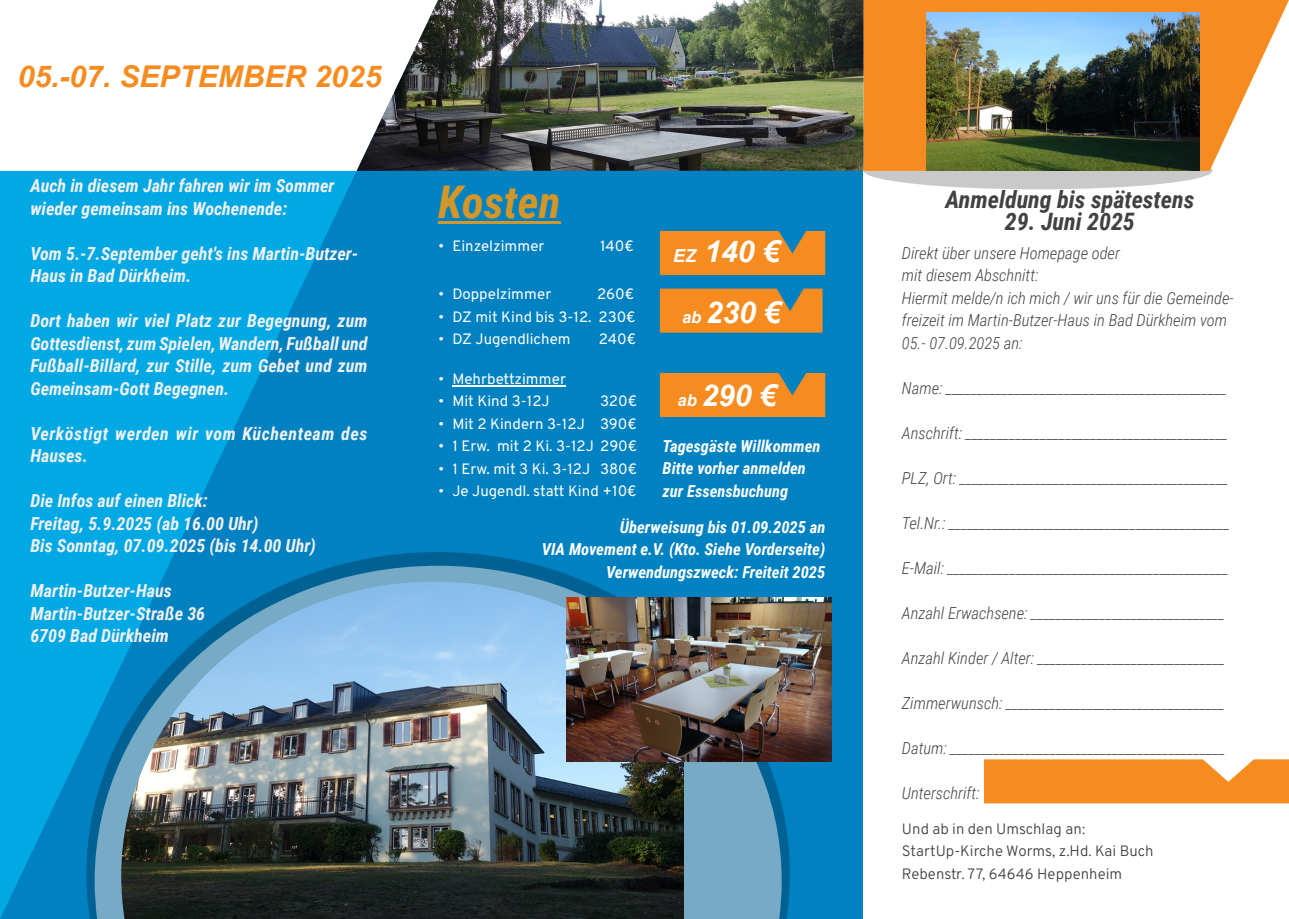
<style>
.page{position:relative;width:1289px;height:919px;background:#fff}
.page>*{position:absolute;margin:0;border:0;box-sizing:border-box;transform-origin:0 0}
.t1{font:italic 700 45px "Roboto Condensed";color:#d29629}
.t2{font:italic 700 30px "Arial";color:#f68b1f}
.t3{font:italic 700 30px "Arial";color:#fff}
.t4{font:italic 700 24px "Roboto Condensed";color:#404142}
.t5{font:italic 700 18px/22.5px "Roboto Condensed";color:#f0f0f1}
.t6{font:italic 700 18px/22.5px "Roboto Condensed";letter-spacing:.025em;color:#f0f0f1}
.t7{font:italic 300 16.5px/22.5px "Roboto Condensed";color:#414243}
.t8{font:italic 700 16.5px/22.5px "Roboto Condensed";color:#fff;text-align:right}
.t9{font:italic 700 16.5px/22.5px "Roboto Condensed";color:#fcfcfc}
.t10{font:15px "Overpass";color:#fff}
.t11{font:300 15px/22.5px "Overpass";color:#3e3e3f}
.s1{font-size:18px}
.s2{font-size:16.5px}
</style>
<div class="page">
<svg style="left:0;top:171px;width:438px;height:747px;background:#0099d7"></svg>
<div style="left:438px;top:171px;width:425px;height:747px;background:#0081c2"></div>
<div style="left:863px;top:152px;width:349px;height:37px;background:#c9c9c9;border-radius:50%"></div>
<svg style="left:86px;top:552px;width:704px;height:366px;background:#0080bd"></svg>
<svg style="left:95px;top:565px;width:686px;height:353px;background:#3f97c1"></svg>
<img style="left:121px;top:581px;width:562px;height:337px">
<svg style="left:0;top:170px;width:357px;height:1px"></svg>
<svg style="left:863px;top:0;width:425px;height:171px;fill:#f68b1f"></svg>
<img style="left:357px;top:0;width:506px;height:171px">
<div style="left:660px;top:231px;width:165px;height:44px;background:#f68b1f"></div>
<div style="left:660px;top:288px;width:162px;height:44px;background:#f68b1f"></div>
<div style="left:660px;top:373px;width:165px;height:44px;background:#f68b1f"></div>
<div style="left:983px;top:759px;width:305px;height:44px;background:#f68b1f"></div>
<hr style="left:438px;top:221px;width:122px;height:2px;background:#d29629">
<hr style="left:452px;top:385px;width:114px;height:1px;background:#fff">
<img style="left:566px;top:597px;width:265px;height:164px">
<img style="left:926px;top:13px;width:273px;height:158px">
<h2 class="t2" style="left:18px;top:65px;width:365px">05.-07. SEPTEMBER 2025</h2>
<p class="t5" style="left:30px;top:176px;width:305px">Auch in diesem Jahr fahren wir im Sommer wieder gemeinsam ins Wochenende:</p>
<p class="t5" style="left:30px;top:244px;width:329px">Vom 5.-7.September geht's ins Martin-Butzer-<br>Haus in Bad Dürkheim.</p>
<p class="t5" style="left:30px;top:311px;width:338px;text-align:justify">Dort haben wir viel Platz zur Begegnung, zum Gottesdienst, zum Spielen, Wandern, Fußball und Fußball-Billard, zur Stille, zum Gebet und zum Gemeinsam-Gott Begegnen.</p>
<p class="t6" style="left:30px;top:424px;width:338px">Verköstigt werden wir vom Küchenteam des<br>Hauses.</p>
<p class="t5" style="left:30px;top:491px;width:287px">Die Infos auf einen Blick:<br>Freitag, 5.9.2025 (ab 16.00 Uhr)<br>Bis Sonntag, 07.09.2025 (bis 14.00 Uhr)</p>
<p class="t5" style="left:30px;top:581px;width:176px">Martin-Butzer-Haus<br>Martin-Butzer-Straße 36<br>6709 Bad Dürkheim</p>
<h1 class="t1" style="left:438px;top:184px;width:124px">Kosten</h1>
<p class="t10" style="left:438px;top:238px;width:108px">• Einzelzimmer</p>
<p class="t10" style="left:600px;top:238px;width:35px">140€</p>
<h2 class="t3" style="left:673px;top:240px;width:108px"><span class="s1">EZ</span> 140 €</h2>
<p class="t10" style="left:438px;top:286px;width:115px">• Doppelzimmer</p>
<p class="t10" style="left:597px;top:286px;width:39px">260€</p>
<p class="t10" style="left:438px;top:309px;width:199px">• DZ mit Kind bis 3-12. 230€</p>
<p class="t10" style="left:438px;top:331px;width:134px">• DZ Jugendlichem</p>
<p class="t10" style="left:599px;top:331px;width:39px">240€</p>
<p class="t10" style="left:438px;top:370px;width:129px">• Mehrbettzimmer</p>
<p class="t10" style="left:438px;top:393px;width:113px">• Mit Kind 3-12J</p>
<p class="t10" style="left:600px;top:393px;width:38px">320€</p>
<p class="t10" style="left:438px;top:415px;width:200px">• Mit 2 Kindern 3-12J 390€</p>
<p class="t10" style="left:438px;top:438px;width:200px">• 1 Erw. mit 2 Ki. 3-12J 290€</p>
<p class="t10" style="left:438px;top:460px;width:200px">• 1 Erw. mit 3 Ki. 3-12J 380€</p>
<p class="t10" style="left:438px;top:483px;width:200px">• Je Jugendl. statt Kind +10€</p>
<p class="t8" style="left:541px;top:517px;width:285px">Überweisung bis 01.09.2025 an<br>VIA Movement e.V. (Kto. Siehe Vorderseite)<br>Verwendungszweck: Freiteit 2025</p>
<h2 class="t3" style="left:682px;top:301px;width:100px"><span class="s2">ab</span> 230 €</h2>
<h2 class="t3" style="left:677px;top:384px;width:100px"><span class="s2">ab</span> 290 €</h2>
<p class="t9" style="left:662px;top:436px;width:159px">Tagesgäste Willkommen<br>Bitte vorher anmelden zur Essensbuchung</p>
<h3 class="t4" style="left:945px;top:190px;width:250px">Anmeldung bis spätestens</h3>
<h3 class="t4" style="left:1004px;top:212px;width:131px">29. Juni 2025</h3>
<p class="t7" style="left:901px;top:243px;width:333px">Direkt über unsere Homepage oder<br>mit diesem Abschnitt:<br>Hiermit melde/n ich mich / wir uns für die Gemeinde‐ freizeit im Martin-Butzer-Haus in Bad Dürkheim vom 05.- 07.09.2025 an:</p>
<p class="t7" style="left:901px;top:378px;width:327px">Name: _____________________________________________</p>
<p class="t7" style="left:901px;top:423px;width:328px">Anschrift: __________________________________________</p>
<p class="t7" style="left:901px;top:468px;width:328px">PLZ, Ort: ___________________________________________</p>
<p class="t7" style="left:901px;top:513px;width:330px">Tel.Nr.: _____________________________________________</p>
<p class="t7" style="left:901px;top:558px;width:328px">E-Mail: _____________________________________________</p>
<p class="t7" style="left:901px;top:603px;width:324px">Anzahl Erwachsene: _______________________________</p>
<p class="t7" style="left:901px;top:648px;width:325px">Anzahl Kinder / Alter: ______________________________</p>
<p class="t7" style="left:901px;top:693px;width:324px">Zimmerwunsch: ___________________________________</p>
<p class="t7" style="left:901px;top:738px;width:325px">Datum: ____________________________________________</p>
<p class="t7" style="left:901px;top:783px;width:79px">Unterschrift:</p>
<p class="t11" style="left:901px;top:818px;width:253px">Und ab in den Umschlag an:<br>StartUp-Kirche Worms, z.Hd. Kai Buch<br>Rebenstr. 77, 64646 Heppenheim</p>
</div>
